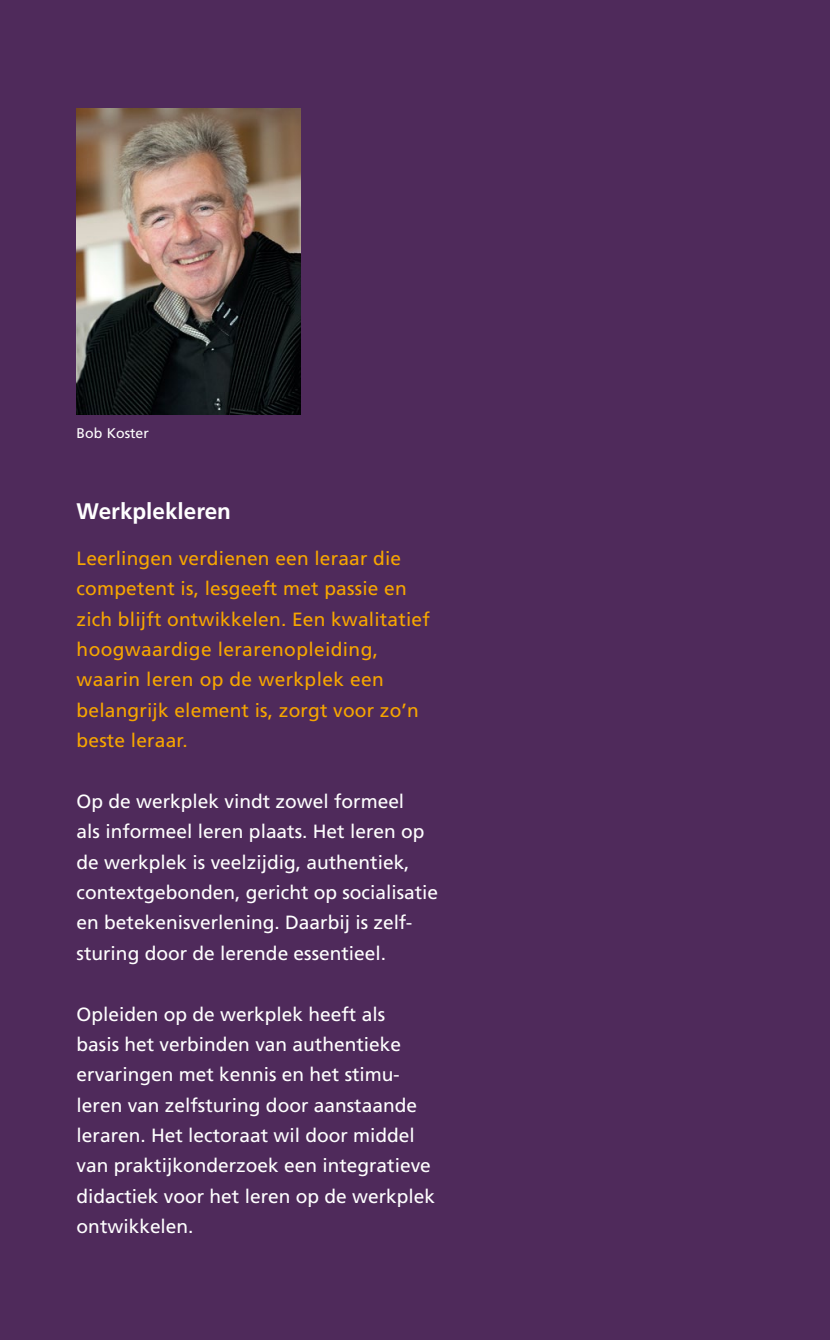
<style>
.page{position:relative;width:830px;height:1340px;background:#fff}
.page>*{position:absolute;margin:0;border:0;box-sizing:border-box;transform-origin:0 0}
.t1{font:700 22.5px "Fontys Frutiger";color:#fff}
.t2{font:19.12px/30.4px "Fontys Frutiger Roman";color:#fff}
.t3{font:19.12px/30.4px "Fontys Frutiger Roman";letter-spacing:.01em;color:#f7a600}
.t4{font:13.95px "Fontys Frutiger Roman";color:#fff}
</style>
<div class="page">
<div style="left:0;top:0;width:829px;height:1339px;background:#4f2a5b"></div>
<img style="left:77px;top:108px;width:223px;height:307px">
<p class="t4" style="left:77px;top:425px;width:74px">Bob Koster</p>
<p class="t1" style="left:77px;top:497px;width:156px">Werkplekleren</p>
<p class="t3" style="left:77px;top:542px;width:354px">Leerlingen verdienen een leraar die competent is, lesgeeft met passie en zich blijft ontwikkelen. Een kwalitatief hoogwaardige lerarenopleiding, waarin leren op de werkplek een belangrijk element is, zorgt voor zo’n beste leraar.</p>
<p class="t2" style="left:77px;top:785px;width:363px">Op de werkplek vindt zowel formeel<br>als informeel leren plaats. Het leren op de werkplek is veelzijdig, authentiek, contextgebonden, gericht op socialisatie en betekenisverlening. Daarbij is zelf&shy;sturing door de lerende essentieel.</p>
<p class="t2" style="left:77px;top:998px;width:360px">Opleiden op de werkplek heeft als<br>basis het verbinden van authentieke ervaringen met kennis en het stimu&shy;leren van zelfsturing door aanstaande leraren. Het lectoraat wil door middel van praktijkonderzoek een integratieve didactiek voor het leren op de werkplek ontwikkelen.</p>
</div>
